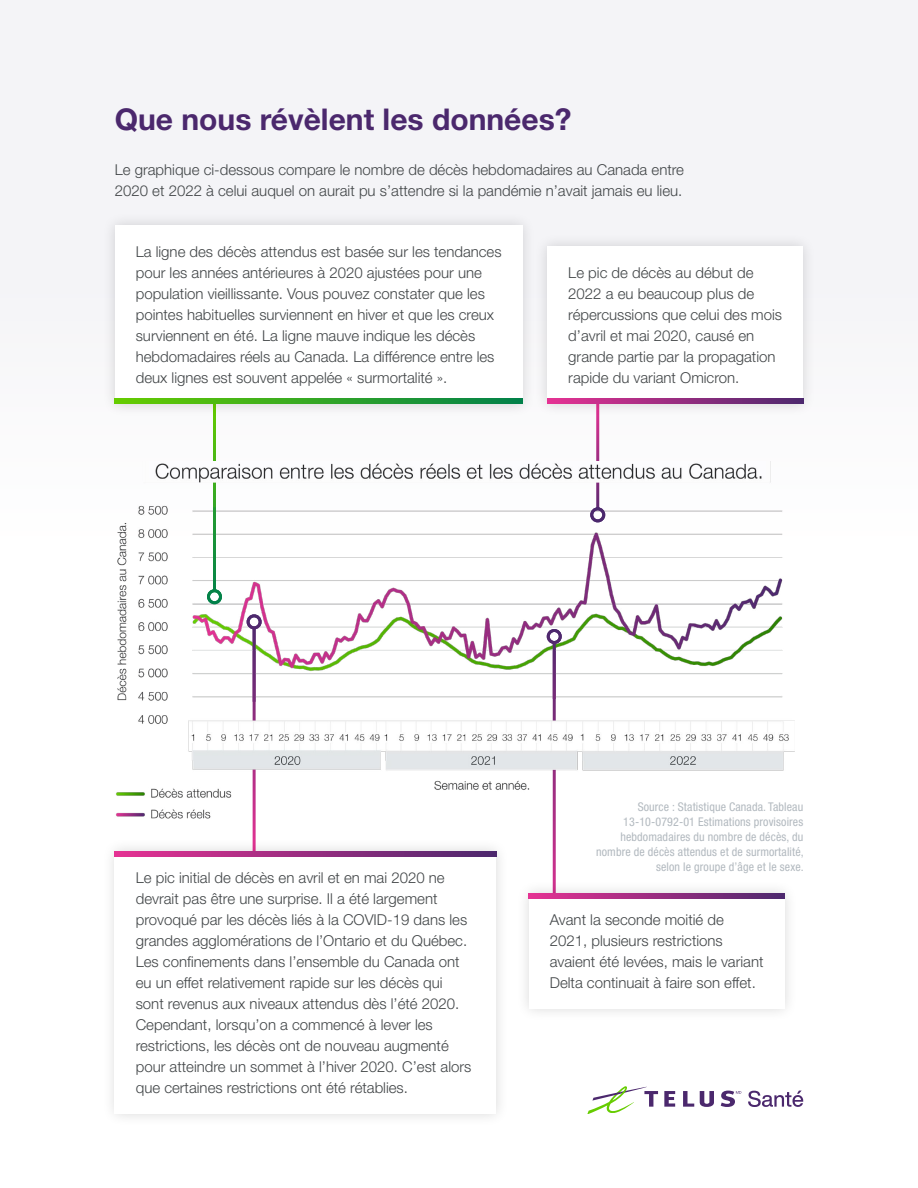
<style>
.page{position:relative;width:918px;height:1188px;background:#fff}
.page>*{position:absolute;margin:0;border:0;box-sizing:border-box;transform-origin:0 0}
.t1{font:700 30px "Helvetica Neue LT Std";color:#4b286d}
.t2{font:300 15px/21px "Helvetica Neue LT Std";color:#414547}
.t3{font:condensed 12px/15px "Helvetica Neue LT Std";letter-spacing:.01em;color:#b2b9bf;text-align:right}
</style>
<div class="page">
<div style="left:0;top:0;width:918px;height:687px;background:#f4f4f7"></div>
<hr style="left:596px;top:404px;width:3px;height:105px;background:#fff">
<hr style="left:213px;top:404px;width:3px;height:187px;background:#fff">
<img style="left:115px;top:463px;width:688px;height:371px">
<div style="left:534px;top:233px;width:282px;height:184px;background:#f1f0f3"></div>
<div style="left:547px;top:246px;width:256px;height:158px;background:#fff"></div>
<svg style="left:547px;top:398px;width:256px;height:6px;background:#992d80"></svg>
<div style="left:516px;top:880px;width:282px;height:142px;background:#fafafa"></div>
<div style="left:529px;top:893px;width:256px;height:116px;background:#fff"></div>
<svg style="left:529px;top:893px;width:256px;height:6px;background:#982d80"></svg>
<div style="left:102px;top:212px;width:434px;height:205px;background:#f0f0f3"></div>
<div style="left:115px;top:225px;width:408px;height:179px;background:#fff"></div>
<svg style="left:115px;top:398px;width:408px;height:6px;background:#33a625"></svg>
<div style="left:102px;top:838px;width:407px;height:289px;background:#000;opacity:.15"></div>
<div style="left:115px;top:851px;width:381px;height:263px;background:#fff"></div>
<svg style="left:115px;top:851px;width:381px;height:6px;background:#982d80"></svg>
<hr style="left:553px;top:642px;width:3px;height:57px;background:#fff">
<div style="left:547px;top:629px;width:15px;height:15px;border:3px solid #fff;border-radius:50%"></div>
<hr style="left:253px;top:628px;width:3px;height:74px;background:#fff">
<div style="left:247px;top:614px;width:15px;height:15px;border:3px solid #fff;border-radius:50%"></div>
<div style="left:590px;top:507px;width:15px;height:15px;border:3px solid #4b286d;border-radius:50%"></div>
<hr style="left:213px;top:507px;width:3px;height:84px;background:#fff">
<div style="left:207px;top:589px;width:15px;height:15px;border:3px solid #fff;border-radius:50%"></div>
<svg style="left:664px;top:1091px;width:11px;height:16px"></svg>
<svg style="left:683px;top:1091px;width:11px;height:16px"></svg>
<svg style="left:700px;top:1091px;width:14px;height:16px"></svg>
<svg style="left:587px;top:1086px;width:71px;height:28px"></svg>
<svg style="left:721px;top:1091px;width:20px;height:16px"></svg>
<svg style="left:748px;top:1091px;width:55px;height:16px"></svg>
<h1 class="t1" style="left:115px;top:101px;width:458px">Que nous révèlent les données?</h1>
<p class="t2" style="left:115px;top:159px;width:571px">Le graphique ci-dessous compare le nombre de décès hebdomadaires au Canada entre<br>2020 et 2022 à celui auquel on aurait pu s’attendre si la pandémie n’avait jamais eu lieu.</p>
<p class="t2" style="left:136px;top:241px;width:367px">La ligne des décès attendus est basée sur les tendances pour les années antérieures à 2020 ajustées pour une population vieillissante. Vous pouvez constater que les pointes habituelles surviennent en hiver et que les creux surviennent en été. La ligne mauve indique les décès hebdomadaires réels au Canada. La différence entre les deux lignes est souvent appelée « surmortalité ».</p>
<p class="t2" style="left:568px;top:262px;width:215px">Le pic de décès au début de<br>2022 a eu beaucoup plus de répercussions que celui des mois d’avril et mai 2020, causé en grande partie par la propagation rapide du variant Omicron.</p>
<p class="t2" style="left:136px;top:867px;width:337px">Le pic initial de décès en avril et en mai 2020 ne devrait pas être une surprise. Il a été largement provoqué par les décès liés à la COVID-19 dans les grandes agglomérations de l’Ontario et du Québec.<br>Les confinements dans l’ensemble du Canada ont eu un effet relativement rapide sur les décès qui sont revenus aux niveaux attendus dès l’été 2020.<br>Cependant, lorsqu’on a commencé à lever les restrictions, les décès ont de nouveau augmenté pour atteindre un sommet à l’hiver 2020. C’est alors que certaines restrictions ont été rétablies.</p>
<p class="t3" style="left:596px;top:799px;width:209px">Source : Statistique Canada. Tableau 13-10-0792-01 Estimations provisoires hebdomadaires du nombre de décès, du nombre de décès attendus et de surmortalité, selon le groupe d’âge et le sexe.</p>
<p class="t2" style="left:550px;top:909px;width:215px">Avant la seconde moitié de<br>2021, plusieurs restrictions avaient été levées, mais le variant<br>Delta continuait à faire son effet.</p>
</div>
